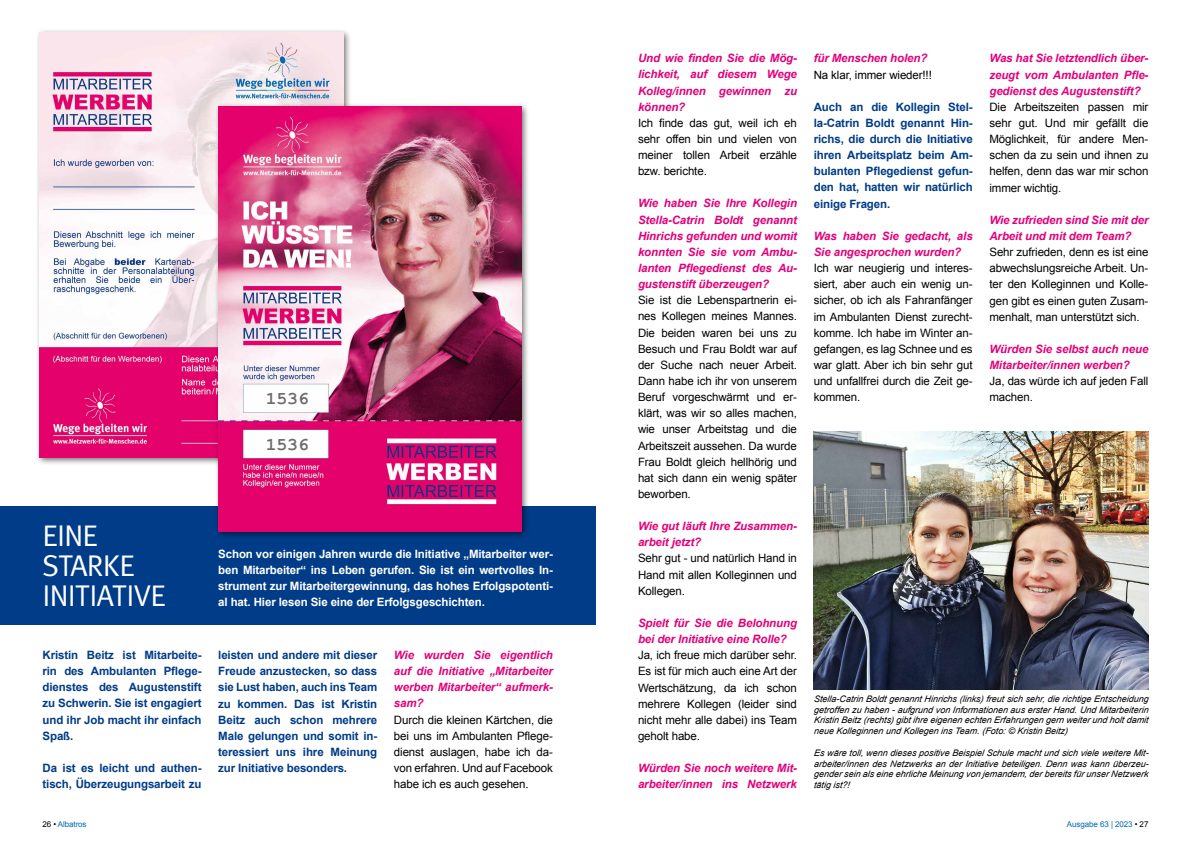
<style>
.page{position:relative;width:1191px;height:842px;background:#fff}
.page>*{position:absolute;margin:0;border:0;box-sizing:border-box;transform-origin:0 0}
.t1{font:30px/30px "Meta";letter-spacing:-.025em;color:#fff}
.t2{font:700 18px "Courier New";color:#58585a}
.t3{font:11.5px/16.1px "Arial";letter-spacing:-.01em;color:#000}
.t4{font:700 11.5px/16.1px "Arial";letter-spacing:-.01em;color:#003c88;text-align:justify}
.t5{font:700 11.5px/16.1px "Arial";letter-spacing:-.01em;color:#fff;text-align:justify}
.t6{font:italic 700 11.5px/16.1px "Arial";letter-spacing:-.01em;color:#e2007a}
.t7{font:italic 9px/10.8px "Arial";color:#000}
.t8{font:8px "Arial";letter-spacing:-.01em;color:#006ab3}
.s1{font-weight:700;font-style:italic;color:#e2007a}
.s2{font-weight:400;font-style:normal;color:#000}
.s3{color:#000}
</style>
<div class="page">
<div style="left:0;top:507px;width:595px;height:118px;background:#003c88"></div>
<div style="left:36px;top:28px;width:315px;height:438px;background:#000;opacity:.55"></div>
<img style="left:40px;top:32px;width:303px;height:426px">
<div style="left:214px;top:102px;width:316px;height:438px;background:#000;opacity:.55"></div>
<img style="left:218px;top:107px;width:304px;height:425px">
<img style="left:813px;top:431px;width:335px;height:258px">
<h2 class="t2" style="left:266px;top:387px;width:45px">1536</h2>
<h2 class="t2" style="left:266px;top:433px;width:45px">1536</h2>
<p class="t1" style="left:43px;top:521px;width:125px">EINE<br>STARKE<br>INITIATIVE</p>
<p class="t4" style="left:43px;top:647px;width:160px">Kristin Beitz ist Mitarbeite&shy;rin des Ambulanten Pflege&shy;dienstes des Augustenstift zu Schwerin. Sie ist engagiert und ihr Job macht ihr einfach Spaß.</p>
<p class="t4" style="left:43px;top:760px;width:160px">Da ist es leicht und authen&shy;tisch, Überzeugungsarbeit zu</p>
<p class="t5" style="left:218px;top:546px;width:336px">Schon vor einigen Jahren wurde die Initiative „Mitarbeiter wer&shy;ben Mitarbeiter“ ins Leben gerufen. Sie ist ein wertvolles In&shy;strument zur Mitarbeitergewinnung, das hohes Erfolgspotenti&shy;al hat. Hier lesen Sie eine der Erfolgsgeschichten.</p>
<p class="t4" style="left:218px;top:647px;width:160px">leisten und andere mit dieser Freude anzustecken, so dass sie Lust haben, auch ins Team zu kommen. Das ist Kristin Beitz auch schon mehrere Male gelungen und somit in&shy;teressiert uns ihre Meinung zur Initiative besonders.</p>
<p class="t3" style="left:394px;top:647px;width:160px"><span class="s1">Wie wurden Sie eigentlich auf die Initiative „Mitarbeiter werben Mitarbeiter“ aufmerk&shy;sam?<br></span>Durch die kleinen Kärtchen, die bei uns im Ambulanten Pflege&shy;dienst auslagen, habe ich da&shy;von erfahren. Und auf Facebook habe ich es auch gesehen.</p>
<p class="t3" style="left:638px;top:50px;width:161px"><span class="s1">Und wie finden Sie die Mög&shy;lichkeit, auf diesem Wege<br>Kolleg/innen gewinnen zu können?<br></span>Ich finde das gut, weil ich eh sehr offen bin und vielen von meiner tollen Arbeit erzähle bzw. berichte.</p>
<p class="t3" style="left:638px;top:195px;width:161px"><span class="s1">Wie haben Sie Ihre Kollegin<br>Stella-Catrin Boldt genannt<br>Hinrichs gefunden und womit konnten Sie sie vom Ambu&shy;lanten Pflegedienst des Au&shy;gustenstift überzeugen?<br></span>Sie ist die Lebenspartnerin ei&shy;nes Kollegen meines Mannes.<br>Die beiden waren bei uns zu<br>Besuch und Frau Boldt war auf der Suche nach neuer Arbeit.<br>Dann habe ich ihr von unserem<br>Beruf vorgeschwärmt und er&shy;klärt, was wir so alles machen, wie unser Arbeitstag und die<br>Arbeitszeit aussehen. Da wurde<br>Frau Boldt gleich hellhörig und hat sich dann ein wenig später beworben.</p>
<p class="t3" style="left:638px;top:518px;width:160px"><span class="s1">Wie gut läuft Ihre Zusammen&shy;arbeit jetzt?<br></span>Sehr gut - und natürlich Hand in<br>Hand mit allen Kolleginnen und<br>Kollegen.</p>
<p class="t3" style="left:638px;top:615px;width:160px"><span class="s1">Spielt für Sie die Belohnung bei der Initiative eine Rolle?<br></span>Ja, ich freue mich darüber sehr.<br>Es ist für mich auch eine Art der<br>Wertschätzung, da ich schon mehrere Kollegen (leider sind nicht mehr alle dabei) ins Team geholt habe.</p>
<p class="t6" style="left:638px;top:760px;width:161px">Würden Sie noch weitere Mit&shy;arbeiter/innen ins Netzwerk</p>
<p class="t3" style="left:813px;top:50px;width:120px"><span class="s1">für Menschen holen?<br></span>Na klar, immer wieder!!!</p>
<p class="t4" style="left:813px;top:99px;width:160px">Auch an die Kollegin Stel&shy;la-Catrin Boldt genannt Hin&shy;richs, die durch die Initiative ihren Arbeitsplatz beim Am&shy;bulanten Pflegedienst gefun&shy;den hat, hatten wir natürlich einige Fragen.</p>
<p class="t3" style="left:813px;top:228px;width:160px"><span class="s1">Was haben Sie gedacht, als<br>Sie angesprochen wurden?<br></span>Ich war neugierig und interes&shy;siert, aber auch ein wenig un&shy;sicher, ob ich als Fahranfänger im Ambulanten Dienst zurecht&shy;komme. Ich habe im Winter an&shy;gefangen, es lag Schnee und es war glatt. Aber ich bin sehr gut und unfallfrei durch die Zeit ge&shy;kommen.</p>
<p class="t3" style="left:989px;top:50px;width:161px"><span class="s1">Was hat Sie letztendlich über&shy;zeugt vom Ambulanten Pfle&shy;gedienst des Augustenstift?<br></span>Die Arbeitszeiten passen mir sehr gut. Und mir gefällt die<br>Möglichkeit, für andere Men&shy;schen da zu sein und ihnen zu helfen, denn das war mir schon immer wichtig.</p>
<p class="t3" style="left:989px;top:212px;width:160px"><span class="s1">Wie zufrieden sind Sie mit der<br>Arbeit und mit dem Team?<br></span>Sehr zufrieden, denn es ist eine abwechslungsreiche Arbeit. Un&shy;ter den Kolleginnen und Kolle&shy;gen gibt es einen guten Zusam&shy;menhalt, man unterstützt sich.</p>
<p class="t6" style="left:989px;top:341px;width:160px">Würden Sie selbst auch neue<br>Mitarbeiter/innen werben?<br><span class="s2">Ja, das würde ich auf jeden Fall machen.</span></p>
<p class="t7" style="left:813px;top:693px;width:338px">Stella-Catrin Boldt genannt Hinrichs (links) freut sich sehr, die richtige Entscheidung getroffen zu haben - aufgrund von Informationen aus erster Hand. Und Mitarbeiterin Kristin Beitz (rechts) gibt ihre eigenen echten Erfahrungen gern weiter und holt damit neue Kolleginnen und Kollegen ins Team. (Foto: © Kristin Beitz)</p>
<p class="t7" style="left:813px;top:747px;width:338px">Es wäre toll, wenn dieses positive Beispiel Schule macht und sich viele weitere Mit&shy;arbeiter/innen des Netzwerks an der Initiative beteiligen. Denn was kann überzeu&shy;gender sein als eine ehrliche Meinung von jemandem, der bereits für unser Netzwerk tätig ist?!</p>
<p class="t8" style="left:43px;top:819px;width:46px"><span class="s3">26 •</span> Albatros</p>
<p class="t8" style="left:1067px;top:819px;width:83px">Ausgabe 63 | 2023 <span class="s3">• 27</span></p>
</div>
